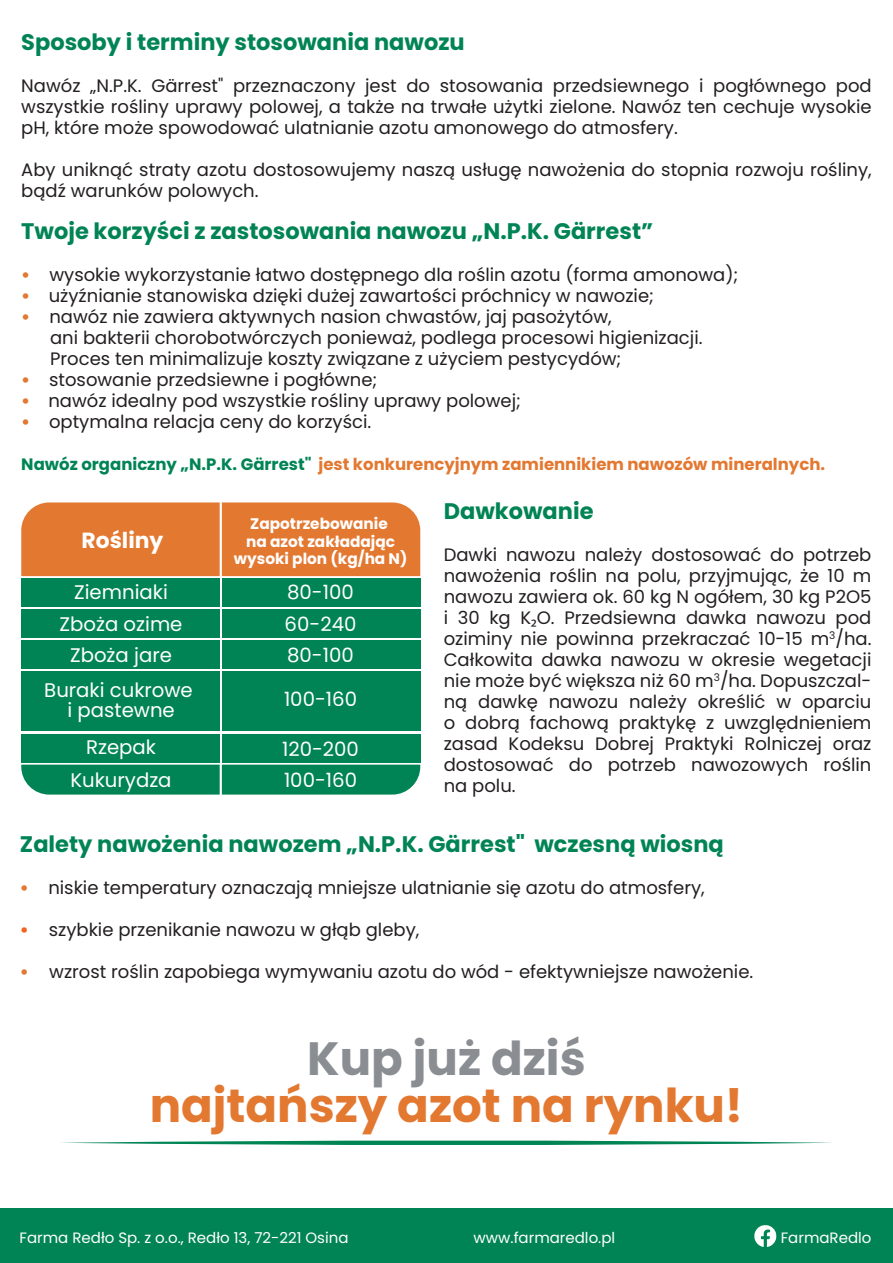
<style>
.page{position:relative;width:893px;height:1263px;background:#fff}
.page>*{position:absolute;margin:0;border:0;box-sizing:border-box;transform-origin:0 0}
.t1{font:700 46.65px "Poppins";color:#e37831}
.t2{font:700 46.65px "Poppins";color:#8a8e92}
.t3{font:700 22.5px "Poppins";color:#008455}
.t4{font:700 21.9px "Poppins";color:#fff}
.t5{font:19.65px/19.6px "Poppins";color:#fff;text-align:center}
.t6{font:18px/21px "Poppins";color:#231f20;text-align:justify}
.t7{font:700 16.5px "Poppins";color:#e37831}
.t8{font:700 15.3px/17.5px "Poppins";color:#fff;text-align:center}
.t9{font:15px "Poppins";color:#fff}
.s1{font-weight:700;color:#e37831}
.s2{color:#008455}
.s3{font-family:"Myriad Pro"}
.s4{font-weight:700;color:#f36421}
</style>
<div class="page">
<div style="left:0;top:1208px;width:893px;height:55px;background:#008455"></div>
<svg style="left:754px;top:1225px;width:22px;height:22px"></svg>
<div style="left:21px;top:640px;width:199px;height:29px;background:#008455"></div>
<div style="left:21px;top:671px;width:199px;height:60px;background:#008455"></div>
<div style="left:222px;top:733px;width:198px;height:29px;background:#008455"></div>
<div style="left:21px;top:733px;width:199px;height:29px;background:#008455"></div>
<div style="left:21px;top:609px;width:199px;height:29px;background:#008455"></div>
<div style="left:21px;top:578px;width:199px;height:29px;background:#008455"></div>
<div style="left:222px;top:609px;width:198px;height:29px;background:#008455"></div>
<div style="left:222px;top:578px;width:198px;height:29px;background:#008455"></div>
<div style="left:21px;top:502px;width:399px;height:74px;background:#e37831"></div>
<div style="left:21px;top:765px;width:399px;height:29px;background:#008455"></div>
<div style="left:222px;top:671px;width:198px;height:60px;background:#008455"></div>
<div style="left:222px;top:640px;width:198px;height:29px;background:#008455"></div>
<svg style="left:61px;top:1140px;width:771px;height:5px"></svg>
<p class="t3" style="left:21px;top:29px;width:445px">Sposoby i terminy stosowania nawozu</p>
<p class="t6" style="left:21px;top:75px;width:852px">Nawóz „N.P.K. Gärrest" przeznaczony jest do stosowania przedsiewnego i pogłównego pod wszystkie rośliny uprawy polowej, a także na trwałe użytki zielone. Nawóz ten cechuje wysokie pH, które może spowodować ulatnianie azotu amonowego do atmosfery.</p>
<p class="t6" style="left:21px;top:159px;width:852px">Aby uniknąć straty azotu dostosowujemy naszą usługę nawożenia do stopnia rozwoju rośliny, bądź warunków polowych.</p>
<p class="t3" style="left:21px;top:218px;width:633px">Twoje korzyści z zastosowania nawozu „N.P.K. Gärrest”</p>
<p class="t6" style="left:21px;top:264px;width:719px"><span class="s1">•</span> wysokie wykorzystanie łatwo dostępnego dla roślin azotu (forma amonowa);</p>
<p class="t6" style="left:21px;top:285px;width:634px"><span class="s1">•</span> użyźnianie stanowiska dzięki dużej zawartości próchnicy w nawozie;</p>
<p class="t6" style="left:50px;top:306px;width:654px;text-align:left;text-indent:-29px"><span class="s1">•</span> nawóz nie zawiera aktywnych nasion chwastów, jaj pasożytów,<br>ani bakterii chorobotwórczych ponieważ, podlega procesowi higienizacji.<br>Proces ten minimalizuje koszty związane z użyciem pestycydów;</p>
<p class="t6" style="left:21px;top:369px;width:358px"><span class="s1">•</span> stosowanie przedsiewne i pogłówne;</p>
<p class="t6" style="left:21px;top:390px;width:501px"><span class="s1">•</span> nawóz idealny pod wszystkie rośliny uprawy polowej;</p>
<p class="t6" style="left:21px;top:411px;width:351px"><span class="s1">•</span> optymalna relacja ceny do korzyści.</p>
<p class="t7" style="left:21px;top:455px;width:805px"><span class="s2">Nawóz organiczny „N.P.K. Gärrest"</span> jest konkurencyjnym zamiennikiem nawozów mineralnych.</p>
<p class="t3" style="left:444px;top:498px;width:151px">Dawkowanie</p>
<p class="t6" style="left:444px;top:544px;width:429px">Dawki nawozu należy dostosować do potrzeb nawożenia roślin na polu, przyjmując, że 10 m nawozu zawiera ok. 60 kg N ogółem, 30 kg P2O5 i 30 kg K<span class="s3">2</span>O. Przedsiewna dawka nawozu pod oziminy nie powinna przekraczać 10-15 m<sup>3</sup>/ha.<br>Całkowita dawka nawozu w okresie wegetacji nie może być większa niż 60 m<sup>3</sup>/ha. Dopuszczal&shy;ną dawkę nawozu należy określić w oparciu o dobrą fachową praktykę z uwzględnieniem zasad Kodeksu Dobrej Praktyki Rolniczej oraz dostosować do potrzeb nawozowych roślin na polu.</p>
<p class="t3" style="left:20px;top:830px;width:705px">Zalety nawożenia nawozem „N.P.K. Gärrest" wczesną wiosną</p>
<p class="t6" style="left:20px;top:877px;width:686px"><span class="s1">•</span> niskie temperatury oznaczają mniejsze ulatnianie się azotu do atmosfery,</p>
<p class="t6" style="left:20px;top:919px;width:401px"><span class="s4">•</span> szybkie przenikanie nawozu w głąb gleby,</p>
<p class="t6" style="left:20px;top:961px;width:735px"><span class="s1">•</span> wzrost roślin zapobiega wymywaniu azotu do wód - efektywniejsze nawożenie.</p>
<p class="t8" style="left:234px;top:515px;width:175px">Zapotrzebowanie<br>na azot zakładając wysoki plon (kg/ha N)</p>
<p class="t4" style="left:82px;top:527px;width:83px">Rośliny</p>
<p class="t5" style="left:74px;top:583px;width:95px">Ziemniaki</p>
<p class="t5" style="left:287px;top:583px;width:68px">80-100</p>
<p class="t5" style="left:60px;top:614px;width:124px">Zboża ozime</p>
<p class="t5" style="left:285px;top:614px;width:73px">60-240</p>
<p class="t5" style="left:70px;top:646px;width:103px">Zboża jare</p>
<p class="t5" style="left:287px;top:646px;width:68px">80-100</p>
<p class="t5" style="left:44px;top:680px;width:150px">Buraki cukrowe i pastewne</p>
<p class="t5" style="left:284px;top:689px;width:75px">100-160</p>
<p class="t5" style="left:86px;top:738px;width:71px">Rzepak</p>
<p class="t5" style="left:282px;top:739px;width:78px">120-200</p>
<p class="t5" style="left:70px;top:770px;width:103px">Kukurydza</p>
<p class="t5" style="left:284px;top:770px;width:75px">100-160</p>
<h1 class="t2" style="left:307px;top:1032px;width:280px">Kup już dziś</h1>
<h1 class="t1" style="left:150px;top:1079px;width:595px">najtańszy azot na rynku!</h1>
<p class="t9" style="left:20px;top:1229px;width:330px">Farma Redło Sp. z o.o., Redło 13, 72-221 Osina</p>
<p class="t9" style="left:474px;top:1229px;width:143px">www.farmaredlo.pl</p>
<p class="t9" style="left:781px;top:1229px;width:92px">FarmaRedlo</p>
</div>
